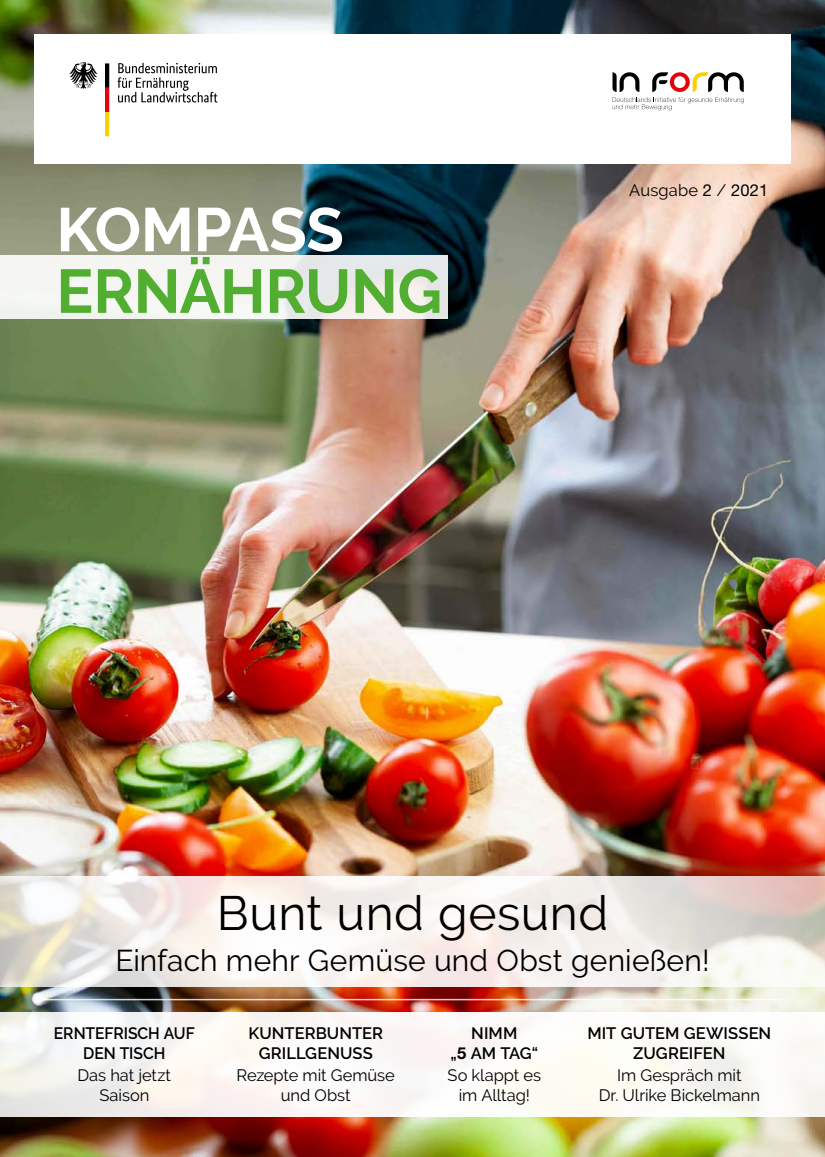
<style>
.page{position:relative;width:825px;height:1157px;background:#fff}
.page>*{position:absolute;margin:0;border:0;box-sizing:border-box;transform-origin:0 0}
.t1{font:700 61.5px "Raleway";letter-spacing:-.01em;color:#51ae30}
.t2{font:700 61.5px "Raleway";letter-spacing:-.01em;color:#fff}
.t3{font:48px "Raleway";letter-spacing:.01em;color:#000}
.t4{font:30px "Raleway";letter-spacing:.005em;color:#000}
.t5{font:16.5px/19.8px "Raleway";letter-spacing:-.005em;color:#000;text-align:center}
.t6{font:600 16.5px/19.8px "Raleway";color:#000;text-align:center}
.t7{font:600 16.5px/19.8px "Raleway";color:#000;text-align:center;scale:.95 1}
.s1{font-family:"Helvetica Neue LT Std"}
.s2{font-family:"Helvetica Neue LT Std";font-weight:700}
</style>
<div class="page">
<img style="left:0;top:0;width:825px;height:1157px">
<svg style="left:0;top:876px;width:825px;height:110px"></svg>
<div style="left:0;top:255px;width:448px;height:64px;background:linear-gradient(to right,#f7f9f5,#ebeaeb)"></div>
<div style="left:34px;top:34px;width:757px;height:129px;background:#fff"></div>
<svg style="left:118px;top:63px;width:99px;height:39px"></svg>
<svg style="left:69px;top:62px;width:29px;height:27px"></svg>
<svg style="left:105px;top:63px;width:4px;height:73px"></svg>
<svg style="left:612px;top:72px;width:132px;height:38px"></svg>
<div style="left:0;top:1012px;width:825px;height:104px;background:linear-gradient(to right,#f6f3f1,#fefcf8)"></div>
<hr style="left:43px;top:998px;width:739px;height:2px;background:#fff">
<h1 class="t2" style="left:56px;top:194px;width:289px">KOMPASS</h1>
<h1 class="t1" style="left:56px;top:256px;width:387px">ERNÄHRUNG</h1>
<p class="t5" style="left:629px;top:180px;width:140px">Ausgabe <span class="s1">2</span> / <span class="s1">2021</span></p>
<h2 class="t3" style="left:217px;top:885px;width:393px">Bunt und gesund</h2>
<h3 class="t4" style="left:115px;top:943px;width:596px">Einfach mehr Gemüse und Obst genießen!</h3>
<p class="t7" style="left:54px;top:1023px;width:150px">ERNTEFRISCH AUF<br>DEN TISCH</p>
<p class="t5" style="left:78px;top:1065px;width:95px">Das hat jetzt<br>Saison</p>
<p class="t6" style="left:248px;top:1023px;width:136px">KUNTERBUNTER<br>GRILLGENUSS</p>
<p class="t5" style="left:237px;top:1065px;width:160px">Rezepte mit Gemüse und Obst</p>
<p class="t6" style="left:450px;top:1023px;width:89px">NIMM<br>„<span class="s2">5</span> AM TAG“</p>
<p class="t6" style="left:587px;top:1023px;width:185px">MIT GUTEM GEWISSEN<br>ZUGREIFEN</p>
<p class="t5" style="left:599px;top:1065px;width:163px">Im Gespräch mit<br>Dr. Ulrike Bickelmann</p>
<p class="t5" style="left:448px;top:1065px;width:95px">So klappt es im Alltag!</p>
</div>
